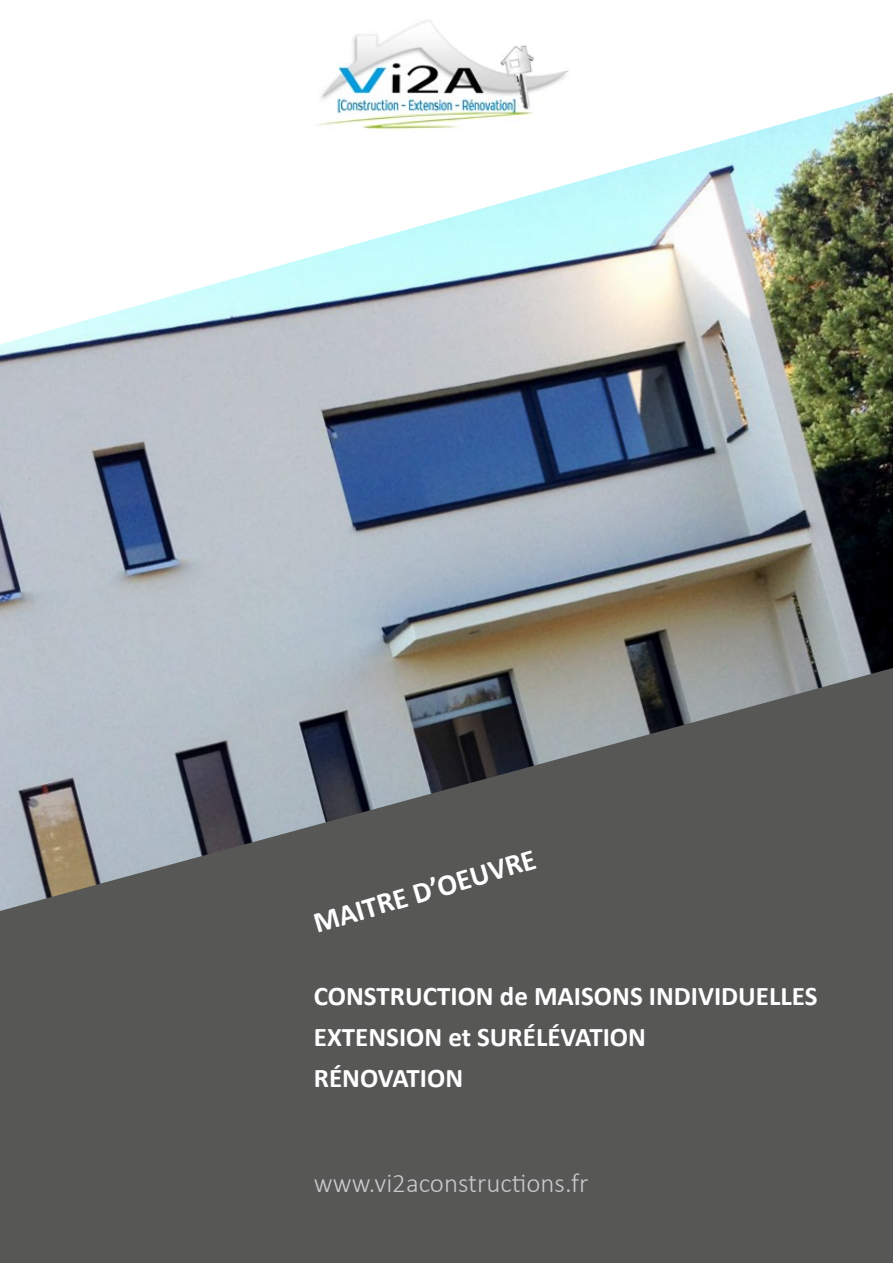
<style>
.page{position:relative;width:893px;height:1263px;background:#fff}
.page>*{position:absolute;margin:0;border:0;box-sizing:border-box;transform-origin:0 0}
.t1{font:700 30px "Calibri";color:#fff}
.t2{font:700 27px/41px "Calibri";color:#fff}
.t3{font:300 27px "Calibri";color:#cac9cb}
</style>
<div class="page">
<img style="left:0;top:93px;width:893px;height:575px">
<svg style="left:0;top:668px;width:893px;height:595px;background:#626363"></svg>
<img style="left:301px;top:20px;width:270px;height:122px">
<p class="t1" style="left:309px;top:905px;width:232px;rotate:-16deg">MAITRE D’OEUVRE</p>
<p class="t2" style="left:314px;top:974px;width:505px">CONSTRUCTION de MAISONS INDIVIDUELLES<br>EXTENSION et SURÉLÉVATION<br>RÉNOVATION</p>
<p class="t3" style="left:314px;top:1166px;width:276px">www.vi2aconstructions.fr</p>
</div>
